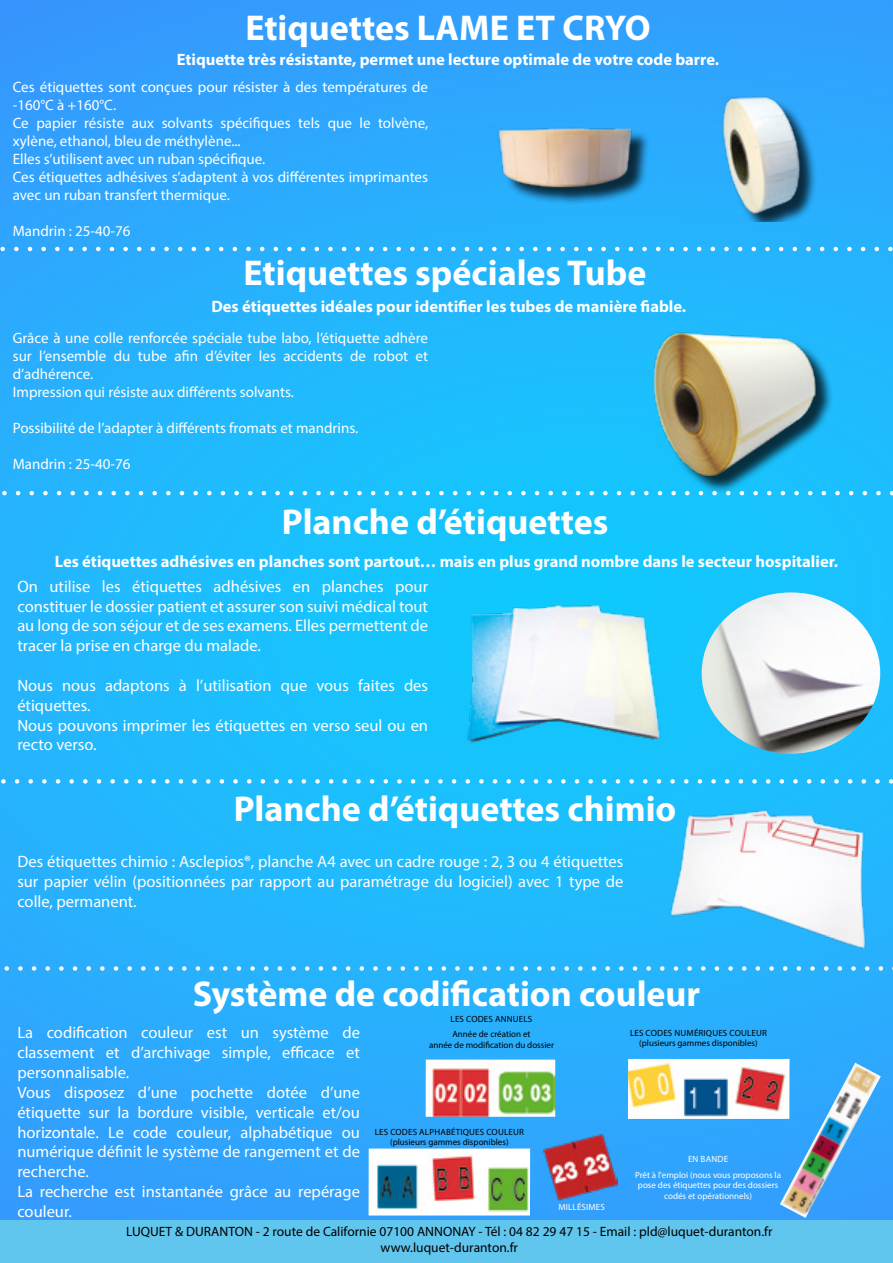
<style>
.page{position:relative;width:893px;height:1263px;background:#fff}
.page>*{position:absolute;margin:0;border:0;box-sizing:border-box;transform-origin:0 0}
.t1{font:700 36px "Myriad Pro";color:#fff}
.t2{font:16.5px/19.8px "Myriad Pro";color:#fff;text-align:justify}
.t3{font:700 16.5px "Myriad Pro";color:#fff}
.t4{font:15px/18px "Myriad Pro";color:#fff}
.t5{font:13.5px/16.2px "Myriad Pro";color:#000;text-align:center}
.t6{font:9px/10.2px "Myriad Pro";color:#000;text-align:center}
.t7{font:9px/15px "Myriad Pro";color:#fff;text-align:center}
.t8{font:9px "Myriad Pro";letter-spacing:.02em;color:#fff}
</style>
<div class="page">
<img style="left:0;top:0;width:893px;height:1220px">
<div style="left:725px;top:100px;width:93px;height:122px;background:#000;opacity:.75"></div>
<img style="left:715px;top:90px;width:92px;height:132px">
<img style="left:478px;top:99px;width:178px;height:119px">
<img style="left:646px;top:312px;width:186px;height:188px">
<img style="left:466px;top:600px;width:202px;height:144px">
<img style="left:702px;top:592px;width:178px;height:162px">
<img style="left:668px;top:808px;width:202px;height:145px">
<img style="left:628px;top:1059px;width:161px;height:60px">
<img style="left:369px;top:1148px;width:161px;height:67px">
<img style="left:426px;top:1059px;width:129px;height:58px">
<img style="left:780px;top:1063px;width:101px;height:155px">
<img style="left:542px;top:1134px;width:75px;height:70px">
<div style="left:0;top:1220px;width:893px;height:43px;background:#61c6ed"></div>
<svg style="left:0;top:247px;width:893px;height:4px"></svg>
<svg style="left:0;top:491px;width:893px;height:4px"></svg>
<svg style="left:0;top:779px;width:893px;height:5px;background:#50ccfd"></svg>
<svg style="left:0;top:966px;width:893px;height:5px;background:#57c3fd"></svg>
<h1 class="t1" style="left:245px;top:4px;width:407px">Etiquettes LAME ET CRYO</h1>
<p class="t3" style="left:177px;top:49px;width:544px">Etiquette très résistante, permet une lecture optimale de votre code barre.</p>
<p class="t4" style="left:13px;top:78px;width:417px">Ces étiquettes sont conçues pour résister à des températures de -160°C à +160°C.<br>Ce papier résiste aux solvants spécifiques tels que le tolvène, xylène, ethanol, bleu de méthylène...<br>Elles s’utilisent avec un ruban spécifique.<br>Ces étiquettes adhésives s’adaptent à vos différentes imprimantes avec un ruban transfert thermique.</p>
<p class="t4" style="left:13px;top:222px;width:119px">Mandrin : 25-40-76</p>
<h1 class="t1" style="left:244px;top:250px;width:404px">Etiquettes spéciales Tube</h1>
<p class="t3" style="left:211px;top:296px;width:476px">Des étiquettes idéales pour identifier les tubes de manière fiable.</p>
<p class="t4" style="left:13px;top:328px;width:417px">Grâce à une colle renforcée spéciale tube labo, l’étiquette adhère sur l’ensemble du tube afin d’éviter les accidents de robot et d’adhérence.<br>Impression qui résiste aux différents solvants.</p>
<p class="t4" style="left:13px;top:418px;width:347px">Possibilité de l’adapter à différents fromats et mandrins.</p>
<p class="t4" style="left:13px;top:454px;width:119px">Mandrin : 25-40-76</p>
<h1 class="t1" style="left:282px;top:499px;width:328px">Planche d’étiquettes</h1>
<p class="t3" style="left:55px;top:551px;width:785px">Les étiquettes adhésives en planches sont partout… mais en plus grand nombre dans le secteur hospitalier.</p>
<p class="t2" style="left:17px;top:576px;width:412px">On utilise les étiquettes adhésives en planches pour constituer le dossier patient et assurer son suivi médical tout au long de son séjour et de ses examens. Elles permettent de tracer la prise en charge du malade.</p>
<p class="t2" style="left:17px;top:675px;width:412px;text-align:left">Nous nous adaptons à l’utilisation que vous faites des étiquettes.<br>Nous pouvons imprimer les étiquettes en verso seul ou en recto verso.</p>
<h1 class="t1" style="left:234px;top:785px;width:444px">Planche d’étiquettes chimio</h1>
<p class="t2" style="left:17px;top:851px;width:607px">Des étiquettes chimio : Asclepios®, planche A4 avec un cadre rouge : 2, 3 ou 4 étiquettes sur papier vélin (positionnées par rapport au paramétrage du logiciel) avec 1 type de colle, permanent.</p>
<h1 class="t1" style="left:193px;top:970px;width:509px">Système de codification couleur</h1>
<p class="t2" style="left:17px;top:1023px;width:344px;text-align:left">La codification couleur est un système de classement et d’archivage simple, efficace et personnalisable.<br>Vous disposez d’une pochette dotée d’une étiquette sur la bordure visible, verticale et/ou horizontale. Le code couleur, alphabétique ou numérique définit le système de rangement et de recherche.<br>La recherche est instantanée grâce au repérage couleur.</p>
<p class="t6" style="left:630px;top:1028px;width:138px">LES CODES NUMÉRIQUES COULEUR (plusieurs gammes disponibles)</p>
<p class="t6" style="left:451px;top:1012px;width:83px;line-height:15px;text-align:left">LES CODES ANNUELS<br>Année de création et</p>
<p class="t6" style="left:429px;top:1040px;width:126px">année de modification du dossier</p>
<p class="t6" style="left:375px;top:1126px;width:151px">LES CODES ALPHABÉTIQUES COULEUR (plusieurs gammes disponibles)</p>
<p class="t7" style="left:635px;top:1152px;width:148px">EN BANDE<br>Prêt à l'emploi (nous vous proposons la</p>
<p class="t7" style="left:638px;top:1180px;width:142px;line-height:10.8px">pose des étiquettes pour des dossiers codés et opérationnels)</p>
<p class="t5" style="left:126px;top:1223px;width:648px">LUQUET &amp; DURANTON - 2 route de Californie 07100 ANNONAY - Tél : 04 82 29 47 15 - Email : pld@luquet-duranton.fr www.luquet-duranton.fr</p>
<p class="t8" style="left:558px;top:1202px;width:48px">MILLÉSIMES</p>
</div>
